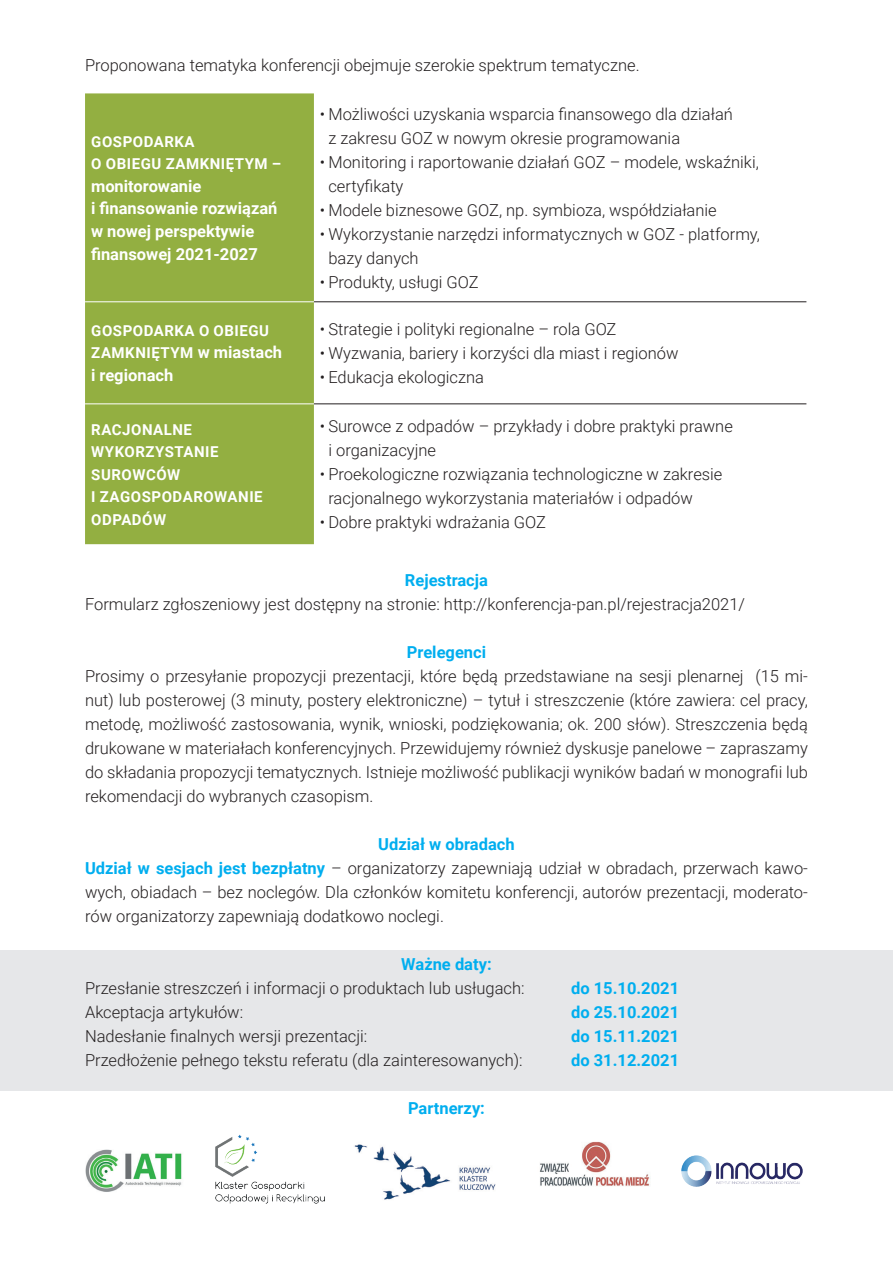
<style>
.page{position:relative;width:893px;height:1263px;background:#fff}
.page>*{position:absolute;margin:0;border:0;box-sizing:border-box;transform-origin:0 0}
.t1{font:300 16.5px/24px "Roboto";color:#231f20}
.t2{font:700 16.5px "Roboto";color:#00aeef}
.t3{font:700 16.5px/22.5px "Roboto";color:#fff}
.t4{font:700 15px/22.5px "Roboto";letter-spacing:.035em;color:#fff}
.s1{font-size:16.5px}
.s2{font-weight:700;color:#00aeef}
</style>
<div class="page">
<div style="left:0;top:950px;width:893px;height:141px;background:#e6e7e9"></div>
<div style="left:85px;top:93px;width:229px;height:451px;background:#93af41"></div>
<hr style="left:314px;top:302px;width:492px;height:1px;background:#231f20">
<hr style="left:314px;top:404px;width:492px;height:1px;background:#231f20">
<hr style="left:85px;top:301px;width:229px;height:1px;background:#fff">
<hr style="left:85px;top:403px;width:229px;height:1px;background:#fff">
<img style="left:85px;top:1149px;width:97px;height:43px">
<img style="left:215px;top:1134px;width:110px;height:70px">
<img style="left:354px;top:1144px;width:142px;height:56px">
<img style="left:681px;top:1155px;width:122px;height:32px">
<img style="left:539px;top:1141px;width:112px;height:46px">
<p class="t1" style="left:85px;top:53px;width:556px">Proponowana tematyka konferencji obejmuje szerokie spektrum tematyczne.</p>
<p class="t4" style="left:91px;top:130px;width:191px">GOSPODARKA<br>O OBIEGU ZAMKNIĘTYM –</p>
<p class="t3" style="left:91px;top:174px;width:188px">monitorowanie<br>i finansowanie rozwiązań w nowej perspektywie finansowej 2021-2027</p>
<p class="t4" style="left:91px;top:319px;width:192px">GOSPODARKA O OBIEGU<br>ZAMKNIĘTYM <span class="s1">w miastach</span></p>
<p class="t3" style="left:91px;top:363px;width:84px">i regionach</p>
<p class="t1" style="left:328px;top:101px;width:406px;text-indent:-9px">• Możliwości uzyskania wsparcia finansowego dla działań z zakresu GOZ w nowym okresie programowania</p>
<p class="t1" style="left:328px;top:149px;width:432px;text-indent:-9px">• Monitoring i raportowanie działań GOZ – modele, wskaźniki, certyfikaty</p>
<p class="t1" style="left:320px;top:197px;width:398px">• Modele biznesowe GOZ, np. symbioza, współdziałanie</p>
<p class="t1" style="left:328px;top:221px;width:433px;text-indent:-9px">• Wykorzystanie narzędzi informatycznych w GOZ - platformy, bazy danych</p>
<p class="t1" style="left:320px;top:269px;width:160px">• Produkty, usługi GOZ</p>
<p class="t1" style="left:320px;top:316px;width:298px">• Strategie i polityki regionalne – rola GOZ</p>
<p class="t1" style="left:320px;top:340px;width:360px">• Wyzwania, bariery i korzyści dla miast i regionów</p>
<p class="t1" style="left:320px;top:364px;width:166px">• Edukacja ekologiczna</p>
<p class="t4" style="left:91px;top:417px;width:173px">RACJONALNE<br>WYKORZYSTANIE<br>SUROWCÓW<br>I ZAGOSPODAROWANIE<br>ODPADÓW</p>
<p class="t1" style="left:328px;top:414px;width:406px;text-indent:-9px">• Surowce z odpadów – przykłady i dobre praktyki prawne i organizacyjne</p>
<p class="t1" style="left:328px;top:462px;width:396px;text-indent:-9px">• Proekologiczne rozwiązania technologiczne w zakresie racjonalnego wykorzystania materiałów i odpadów</p>
<p class="t1" style="left:320px;top:510px;width:228px">• Dobre praktyki wdrażania GOZ</p>
<p class="t2" style="left:405px;top:569px;width:85px">Rejestracja</p>
<p class="t1" style="left:85px;top:592px;width:661px">Formularz zgłoszeniowy jest dostępny na stronie: http://konferencja-pan.pl/rejestracja2021/</p>
<p class="t2" style="left:407px;top:641px;width:81px">Prelegenci</p>
<p class="t1" style="left:85px;top:664px;width:724px;text-align:justify">Prosimy o przesyłanie propozycji prezentacji, które będą przedstawiane na sesji plenarnej (15 mi&shy;nut) lub posterowej (3 minuty, postery elektroniczne) – tytuł i streszczenie (które zawiera: cel pracy, metodę, możliwość zastosowania, wynik, wnioski, podziękowania; ok. 200 słów). Streszczenia będą drukowane w materiałach konferencyjnych. Przewidujemy również dyskusje panelowe – zapraszamy do składania propozycji tematycznych. Istnieje możliwość publikacji wyników badań w monografii lub rekomendacji do wybranych czasopism.</p>
<p class="t2" style="left:378px;top:833px;width:138px">Udział w obradach</p>
<p class="t1" style="left:85px;top:856px;width:724px;text-align:justify"><span class="s2">Udział w sesjach jest bezpłatny</span> – organizatorzy zapewniają udział w obradach, przerwach kawo&shy;wych, obiadach – bez noclegów. Dla członków komitetu konferencji, autorów prezentacji, moderato&shy;rów organizatorzy zapewniają dodatkowo noclegi.</p>
<p class="t2" style="left:401px;top:953px;width:92px">Ważne daty:</p>
<p class="t1" style="left:85px;top:976px;width:441px">Przesłanie streszczeń i informacji o produktach lub usługach:</p>
<p class="t2" style="left:571px;top:977px;width:110px">do 15.10.2021</p>
<p class="t1" style="left:85px;top:1000px;width:160px">Akceptacja artykułów:</p>
<p class="t2" style="left:571px;top:1001px;width:110px">do 25.10.2021</p>
<p class="t1" style="left:85px;top:1024px;width:284px">Nadesłanie finalnych wersji prezentacji:</p>
<p class="t2" style="left:571px;top:1025px;width:110px">do 15.11.2021</p>
<p class="t1" style="left:85px;top:1048px;width:439px">Przedłożenie pełnego tekstu referatu (dla zainteresowanych):</p>
<p class="t2" style="left:571px;top:1049px;width:110px">do 31.12.2021</p>
<p class="t2" style="left:408px;top:1097px;width:78px">Partnerzy:</p>
</div>
